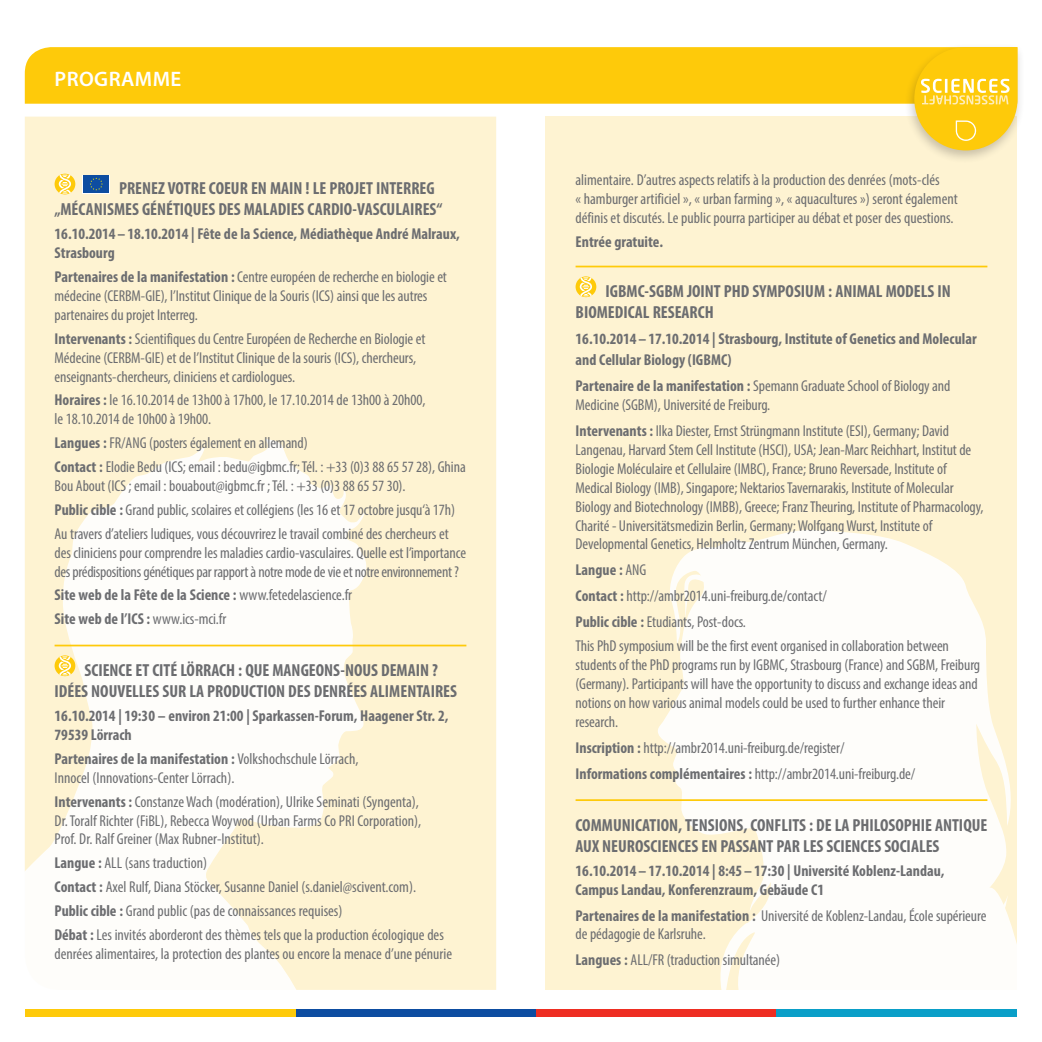
<style>
.page{position:relative;width:1042px;height:1042px;background:#fff}
.page>*{position:absolute;margin:0;border:0;box-sizing:border-box;transform-origin:0 0}
.t1{font:600 21px "Myriad Pro";letter-spacing:.02em;color:#fff}
.t2{font:700 condensed 17.5px/21px "Myriad Pro";color:#6c6d70}
.t3{font:condensed 15.75px/18.9px "Myriad Pro";letter-spacing:-.005em;color:#6c6d70}
.t4{font:700 condensed 15.75px/18.9px "Myriad Pro";color:#6c6d70}
.s1{font-weight:700}
.s2{font-weight:400}
</style>
<div class="page">
<div style="left:546px;top:117px;width:471px;height:873px;background:#fef3d2"></div>
<div style="left:25px;top:117px;width:471px;height:873px;background:#fef3d2"></div>
<svg style="left:658px;top:530px;width:353px;height:460px;fill:#fefdfa"></svg>
<svg style="left:936px;top:831px;width:81px;height:159px"></svg>
<svg style="left:25px;top:439px;width:342px;height:551px"></svg>
<div style="left:776px;top:1009px;width:241px;height:8px;background:#0a9fc8"></div>
<div style="left:535px;top:1009px;width:241px;height:8px;background:#ee2e22"></div>
<div style="left:295px;top:1009px;width:240px;height:8px;background:#0d4da1"></div>
<div style="left:25px;top:1009px;width:270px;height:8px;background:#feca0a"></div>
<div style="left:25px;top:47px;width:879px;height:57px;background:#feca0a"></div>
<hr style="left:55px;top:644px;width:411px;height:2px;background:#feca0a">
<div style="left:83px;top:175px;width:27px;height:18px;background:#fff"></div>
<div style="left:83px;top:175px;width:26px;height:18px;background:#0d4da1"></div>
<svg style="left:90px;top:177px;width:13px;height:13px"></svg>
<div style="left:55px;top:174px;width:20px;height:20px;background:#feca0a;border-radius:50%"></div>
<svg style="left:56px;top:174px;width:18px;height:20px"></svg>
<div style="left:55px;top:655px;width:20px;height:21px;background:#feca0a;border-radius:50%"></div>
<svg style="left:56px;top:655px;width:18px;height:21px"></svg>
<hr style="left:575px;top:266px;width:412px;height:1px;background:#feca0a">
<hr style="left:575px;top:799px;width:412px;height:2px;background:#feca0a">
<svg style="left:575px;top:276px;width:21px;height:21px"></svg>
<svg style="left:577px;top:276px;width:18px;height:21px"></svg>
<div style="left:904px;top:42px;width:121px;height:123px;background:#231f20;opacity:.25"></div>
<svg style="left:914px;top:47px;width:103px;height:103px"></svg>
<h1 class="t1" style="left:55px;top:65px;width:128px">PROGRAMME</h1>
<p class="t2" style="left:55px;top:178px;width:389px;text-indent:64px">PRENEZ VOTRE COEUR EN MAIN ! LE PROJET INTERREG „MÉCANISMES GÉNÉTIQUES DES MALADIES CARDIO-VASCULAIRES“</p>
<p class="t4" style="left:55px;top:224px;width:407px">16.10.2014–18.10.2014 | Fête de la Science, Médiathèque André Malraux,<br>Strasbourg</p>
<p class="t3" style="left:55px;top:267px;width:394px"><span class="s1">Partenaires de la manifestation :</span> Centre européen de recherche en biologie et médecine (CERBM-GIE), l’Institut Clinique de la Souris (ICS) ainsi que les autres partenaires du projet Interreg.</p>
<p class="t3" style="left:55px;top:329px;width:372px"><span class="s1">Intervenants :</span> Scientifiques du Centre Européen de Recherche en Biologie et<br>Médecine (CERBM-GIE) et de l’Institut Clinique de la souris (ICS), chercheurs, enseignants-chercheurs, cliniciens et cardiologues.</p>
<p class="t3" style="left:55px;top:390px;width:372px"><span class="s1">Horaires :</span> le 16.10.2014 de 13h00 à 17h00, le 17.10.2014 de 13h00 à 20h00, le 18.10.2014 de 10h00 à 19h00.</p>
<p class="t3" style="left:55px;top:431px;width:413px;line-height:23.8px"><span class="s1">Langues :</span> FR/ANG (posters également en allemand)<br><span class="s1">Contact :</span> Elodie Bedu (ICS; email : bedu@igbmc.fr; Tél. : +33 (0)3 88 65 57 28), Ghina</p>
<p class="t3" style="left:55px;top:474px;width:402px;line-height:23.8px">Bou About (ICS ; email : bouabout@igbmc.fr ; Tél. : +33 (0)3 88 65 57 30).<br><span class="s1">Public cible :</span> Grand public, scolaires et collégiens (les 16 et 17 octobre jusqu‘à 17h)<br>Au travers d’ateliers ludiques, vous découvrirez le travail combiné des chercheurs et</p>
<p class="t3" style="left:55px;top:543px;width:413px">des cliniciens pour comprendre les maladies cardio-vasculaires. Quelle est l’importance des prédispositions génétiques par rapport à notre mode de vie et notre environnement ?</p>
<p class="t4" style="left:55px;top:583px;width:299px;line-height:23.8px">Site web de la Fête de la Science : <span class="s2">www.fetedelascience.fr<br></span>Site web de l’ICS : <span class="s2">www.ics-mci.fr</span></p>
<p class="t2" style="left:55px;top:659px;width:404px;text-indent:30px">SCIENCE ET CITÉ LÖRRACH : QUE MANGEONS-NOUS DEMAIN ?<br>IDÉES NOUVELLES SUR LA PRODUCTION DES DENRÉES ALIMENTAIRES</p>
<p class="t4" style="left:55px;top:706px;width:395px">16.10.2014 | 19:30 – environ 21:00 | Sparkassen-Forum, Haagener Str. 2,<br>79539 Lörrach</p>
<p class="t3" style="left:55px;top:749px;width:305px"><span class="s1">Partenaires de la manifestation :</span> Volkshochschule Lörrach,<br>Innocel (Innovations-Center Lörrach).</p>
<p class="t3" style="left:55px;top:792px;width:368px"><span class="s1">Intervenants :</span> Constanze Wach (modération), Ulrike Seminati (Syngenta),<br>Dr. Toralf Richter (FiBL), Rebecca Woywod (Urban Farms Co PRI Corporation),<br>Prof. Dr. Ralf Greiner (Max Rubner-Institut).</p>
<p class="t3" style="left:55px;top:851px;width:391px;line-height:23.8px"><span class="s1">Langue :</span> ALL (sans traduction)<br><span class="s1">Contact :</span> Axel Rulf, Diana Stöcker, Susanne Daniel (s.daniel@scivent.com).<br><span class="s1">Public cible :</span> Grand public (pas de connaissances requises)<br><span class="s1">Débat :</span> Les invités aborderont des thèmes tels que la production écologique des</p>
<p class="t3" style="left:55px;top:944px;width:399px">denrées alimentaires, la protection des plantes ou encore la menace d’une pénurie</p>
<p class="t3" style="left:575px;top:171px;width:384px">alimentaire. D’autres aspects relatifs à la production des denrées (mots-clés<br>« hamburger artificiel », « urban farming », « aquacultures ») seront également définis et discutés. Le public pourra participer au débat et poser des questions.</p>
<p class="t4" style="left:575px;top:232px;width:89px">Entrée gratuite.</p>
<p class="t2" style="left:575px;top:280px;width:377px;text-indent:30px">IGBMC-SGBM JOINT PHD SYMPOSIUM : ANIMAL MODELS IN<br>BIOMEDICAL RESEARCH</p>
<p class="t4" style="left:575px;top:328px;width:402px;line-height:21px">16.10.2014– 17.10.2014 | Strasbourg, Institute of Genetics and Molecular and Cellular Biology (IGBMC)</p>
<p class="t3" style="left:575px;top:376px;width:376px"><span class="s1">Partenaire de la manifestation :</span> Spemann Graduate School of Biology and<br>Medicine (SGBM), Université de Freiburg.</p>
<p class="t3" style="left:575px;top:421px;width:409px"><span class="s1">Intervenants :</span> Ilka Diester, Ernst Strüngmann Institute (ESI), Germany; David Langenau, Harvard Stem Cell Institute (HSCI), USA; Jean-Marc Reichhart, Institut de Biologie Moléculaire et Cellulaire (IMBC), France; Bruno Reversade, Institute of Medical Biology (IMB), Singapore; Nektarios Tavernarakis, Institute of Molecular Biology and Biotechnology (IMBB), Greece; Franz Theuring, Institute of Pharmacology, Charité - Universitätsmedizin Berlin, Germany; Wolfgang Wurst, Institute of Developmental Genetics, Helmholtz Zentrum München, Germany.</p>
<p class="t3" style="left:575px;top:557px;width:253px;line-height:25.9px"><span class="s1">Langue :</span> ANG<br><span class="s1">Contact :</span> http://ambr2014.uni-freiburg.de/contact/<br><span class="s1">Public cible :</span> Etudiants, Post-docs.</p>
<p class="t3" style="left:575px;top:636px;width:406px">This PhD symposium will be the first event organised in collaboration between students of the PhD programs run by IGBMC, Strasbourg (France) and SGBM, Freiburg (Germany). Participants will have the opportunity to discuss and exchange ideas and notions on how various animal models could be used to further enhance their research.</p>
<p class="t3" style="left:575px;top:734px;width:341px;line-height:26.1px"><span class="s1">Inscription :</span> http://ambr2014.uni-freiburg.de/register/<br><span class="s1">Informations complémentaires :</span> http://ambr2014.uni-freiburg.de/</p>
<p class="t2" style="left:575px;top:814px;width:413px">COMMUNICATION, TENSIONS, CONFLITS : DE LA PHILOSOPHIE ANTIQUE<br>AUX NEUROSCIENCES EN PASSANT PAR LES SCIENCES SOCIALES</p>
<p class="t4" style="left:575px;top:860px;width:370px">16.10.2014–17.10.2014 | 8:45–17:30 | Université Koblenz-Landau,<br>Campus Landau, Konferenzraum, Gebäude C1</p>
<p class="t3" style="left:575px;top:905px;width:412px"><span class="s1">Partenaires de la manifestation :</span> Université de Koblenz-Landau, École supérieure de pédagogie de Karlsruhe.</p>
<p class="t3" style="left:575px;top:950px;width:206px"><span class="s1">Langues :</span> ALL/FR (traduction simultanée)</p>
</div>
